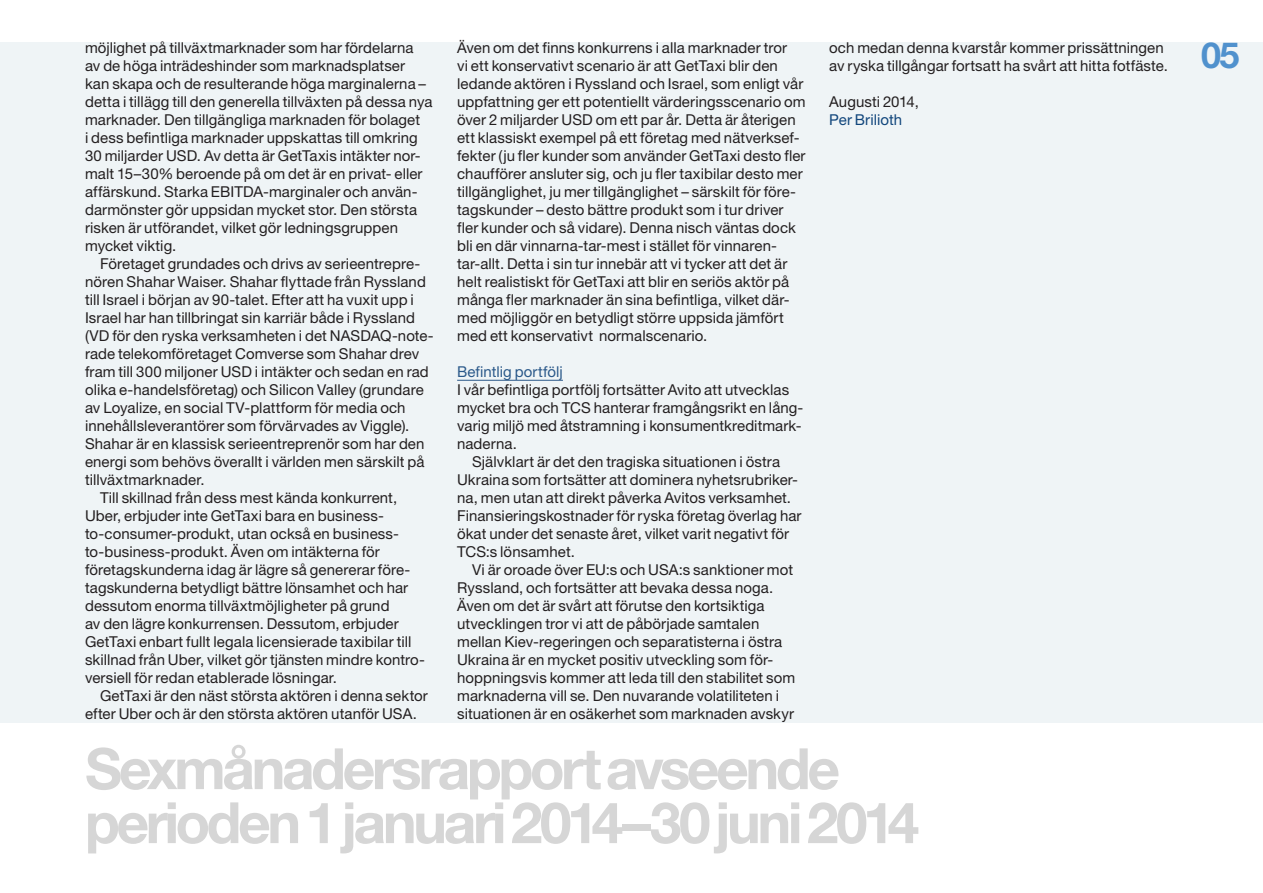
<style>
.page{position:relative;width:1263px;height:893px;background:#fff}
.page>*{position:absolute;margin:0;border:0;box-sizing:border-box;transform-origin:0 0}
.t1{font:700 57px/54px "Helvetica Neue LT Std";letter-spacing:-.06em;color:#d6d6d6}
.t2{font:700 36px "Helvetica Neue LT Std";color:#5091cd}
.t3{font:15px/18px "Helvetica Neue LT Std";letter-spacing:.005em;color:#231f20}
.t4{font:15px "Helvetica Neue LT Std";letter-spacing:.005em;color:#2b598a}
.t5{font:15px "Helvetica Neue LT Std";color:#11467c}
</style>
<div class="page">
<div style="left:0;top:43px;width:1263px;height:680px;background:#eff4f6"></div>
<hr style="left:457px;top:380px;width:106px;height:1px;background:#2b598a">
<p class="t3" style="left:85px;top:39px;width:349px">möjlighet på tillväxtmarknader som har fördelarna av de höga inträdeshinder som marknadsplatser kan skapa och de resulterande höga marginalerna – detta i tillägg till den generella tillväxten på dessa nya marknader. Den tillgängliga marknaden för bolaget<br>i dess befintliga marknader uppskattas till omkring 30 miljarder USD. Av detta är GetTaxis intäkter nor&shy;malt 15–30% beroende på om det är en privat- eller affärskund. Starka EBITDA-marginaler och använ&shy;darmönster gör uppsidan mycket stor. Den största risken är utförandet, vilket gör ledningsgruppen mycket viktig.</p>
<p class="t3" style="left:100px;top:255px;width:322px">Företaget grundades och drivs av serieentrepre-</p>
<p class="t3" style="left:85px;top:273px;width:342px">nören Shahar Waiser. Shahar flyttade från Ryssland</p>
<p class="t3" style="left:85px;top:291px;width:330px">till Israel i början av 90-talet. Efter att ha vuxit upp i</p>
<p class="t3" style="left:85px;top:309px;width:332px">Israel har han tillbringat sin karriär både i Ryssland</p>
<p class="t3" style="left:85px;top:327px;width:350px">(VD för den ryska verksamheten i det NASDAQ-note-</p>
<p class="t3" style="left:85px;top:345px;width:336px">rade telekomföretaget Comverse som Shahar drev</p>
<p class="t3" style="left:85px;top:363px;width:345px">fram till 300 miljoner USD i intäkter och sedan en rad</p>
<p class="t3" style="left:85px;top:381px;width:340px">olika e-handelsföretag) och Silicon Valley (grundare</p>
<p class="t3" style="left:85px;top:399px;width:322px">av Loyalize, en social TV-plattform för media och</p>
<p class="t3" style="left:85px;top:417px;width:326px">innehållsleverantörer som förvärvades av Viggle).</p>
<p class="t3" style="left:85px;top:435px;width:341px">Shahar är en klassisk serieentreprenör som har den</p>
<p class="t3" style="left:85px;top:453px;width:341px">energi som behövs överallt i världen men särskilt på</p>
<p class="t3" style="left:85px;top:471px;width:121px">tillväxtmarknader.</p>
<p class="t3" style="left:100px;top:489px;width:299px">Till skillnad från dess mest kända konkurrent,</p>
<p class="t3" style="left:85px;top:507px;width:300px">Uber, erbjuder inte GetTaxi bara en business-</p>
<p class="t3" style="left:85px;top:525px;width:315px">to-consumer-produkt, utan också en business-</p>
<p class="t3" style="left:85px;top:543px;width:296px">to-business-produkt. Även om intäkterna för</p>
<p class="t3" style="left:85px;top:561px;width:327px">företagskunderna idag är lägre så genererar före-</p>
<p class="t3" style="left:85px;top:579px;width:325px">tagskunderna betydligt bättre lönsamhet och har</p>
<p class="t3" style="left:85px;top:597px;width:306px">dessutom enorma tillväxtmöjligheter på grund</p>
<p class="t3" style="left:85px;top:615px;width:315px">av den lägre konkurrensen. Dessutom, erbjuder</p>
<p class="t3" style="left:85px;top:633px;width:328px">GetTaxi enbart fullt legala licensierade taxibilar till</p>
<p class="t3" style="left:85px;top:651px;width:341px">skillnad från Uber, vilket gör tjänsten mindre kontro-</p>
<p class="t3" style="left:85px;top:669px;width:254px">versiell för redan etablerade lösningar.</p>
<p class="t3" style="left:100px;top:687px;width:329px">GetTaxi är den näst största aktören i denna sektor</p>
<p class="t3" style="left:85px;top:705px;width:334px">efter Uber och är den största aktören utanför USA.</p>
<p class="t3" style="left:457px;top:39px;width:350px">Även om det finns konkurrens i alla marknader tror<br>vi ett konservativt scenario är att GetTaxi blir den ledande aktören i Ryssland och Israel, som enligt vår uppfattning ger ett potentiellt värderingsscenario om över 2 miljarder USD om ett par år. Detta är återigen ett klassiskt exempel på ett företag med nätverksef&shy;fekter (ju fler kunder som använder GetTaxi desto fler chaufförer ansluter sig, och ju fler taxibilar desto mer tillgänglighet, ju mer tillgänglighet – särskilt för före&shy;tagskunder – desto bättre produkt som i tur driver fler kunder och så vidare). Denna nisch väntas dock bli en där vinnarna-tar-mest i stället för vinnaren&shy;tar-allt. Detta i sin tur innebär att vi tycker att det är helt realistiskt för GetTaxi att blir en seriös aktör på många fler marknader än sina befintliga, vilket där&shy;med möjliggör en betydligt större uppsida jämfört med ett konservativt normalscenario.</p>
<p class="t4" style="left:457px;top:363px;width:107px">Befintlig portfölj</p>
<p class="t3" style="left:457px;top:381px;width:334px">I vår befintliga portfölj fortsätter Avito att utvecklas</p>
<p class="t3" style="left:457px;top:399px;width:348px">mycket bra och TCS hanterar framgångsrikt en lång-</p>
<p class="t3" style="left:457px;top:417px;width:346px">varig miljö med åtstramning i konsumentkreditmark-</p>
<p class="t3" style="left:457px;top:435px;width:61px">naderna.</p>
<p class="t3" style="left:472px;top:453px;width:309px">Självklart är det den tragiska situationen i östra</p>
<p class="t3" style="left:457px;top:471px;width:342px">Ukraina som fortsätter att dominera nyhetsrubriker-</p>
<p class="t3" style="left:457px;top:489px;width:335px">na, men utan att direkt påverka Avitos verksamhet.</p>
<p class="t3" style="left:457px;top:507px;width:346px">Finansieringskostnader för ryska företag överlag har</p>
<p class="t3" style="left:457px;top:525px;width:334px">ökat under det senaste året, vilket varit negativt för</p>
<p class="t3" style="left:457px;top:543px;width:119px">TCS:s lönsamhet.</p>
<p class="t3" style="left:472px;top:561px;width:323px">Vi är oroade över EU:s och USA:s sanktioner mot</p>
<p class="t3" style="left:457px;top:579px;width:318px">Ryssland, och fortsätter att bevaka dessa noga.</p>
<p class="t3" style="left:457px;top:597px;width:309px">Även om det är svårt att förutse den kortsiktiga</p>
<p class="t3" style="left:457px;top:615px;width:304px">utvecklingen tror vi att de påbörjade samtalen</p>
<p class="t3" style="left:457px;top:633px;width:327px">mellan Kiev-regeringen och separatisterna i östra</p>
<p class="t3" style="left:457px;top:651px;width:318px">Ukraina är en mycket positiv utveckling som för-</p>
<p class="t3" style="left:457px;top:669px;width:340px">hoppningsvis kommer att leda till den stabilitet som</p>
<p class="t3" style="left:457px;top:687px;width:323px">marknaderna vill se. Den nuvarande volatiliteten i</p>
<p class="t3" style="left:457px;top:705px;width:339px">situationen är en osäkerhet som marknaden avskyr</p>
<p class="t3" style="left:829px;top:39px;width:340px">och medan denna kvarstår kommer prissättningen av ryska tillgångar fortsatt ha svårt att hitta fotfäste.</p>
<p class="t3" style="left:829px;top:93px;width:91px">Augusti 2014,</p>
<p class="t5" style="left:829px;top:111px;width:74px">Per Brilioth</p>
<h1 class="t1" style="left:85px;top:740px;width:836px">Sexmånadersrapport avseende perioden 1 januari 2014–30 juni 2014</h1>
<h2 class="t2" style="left:1201px;top:33px;width:40px">05</h2>
</div>
